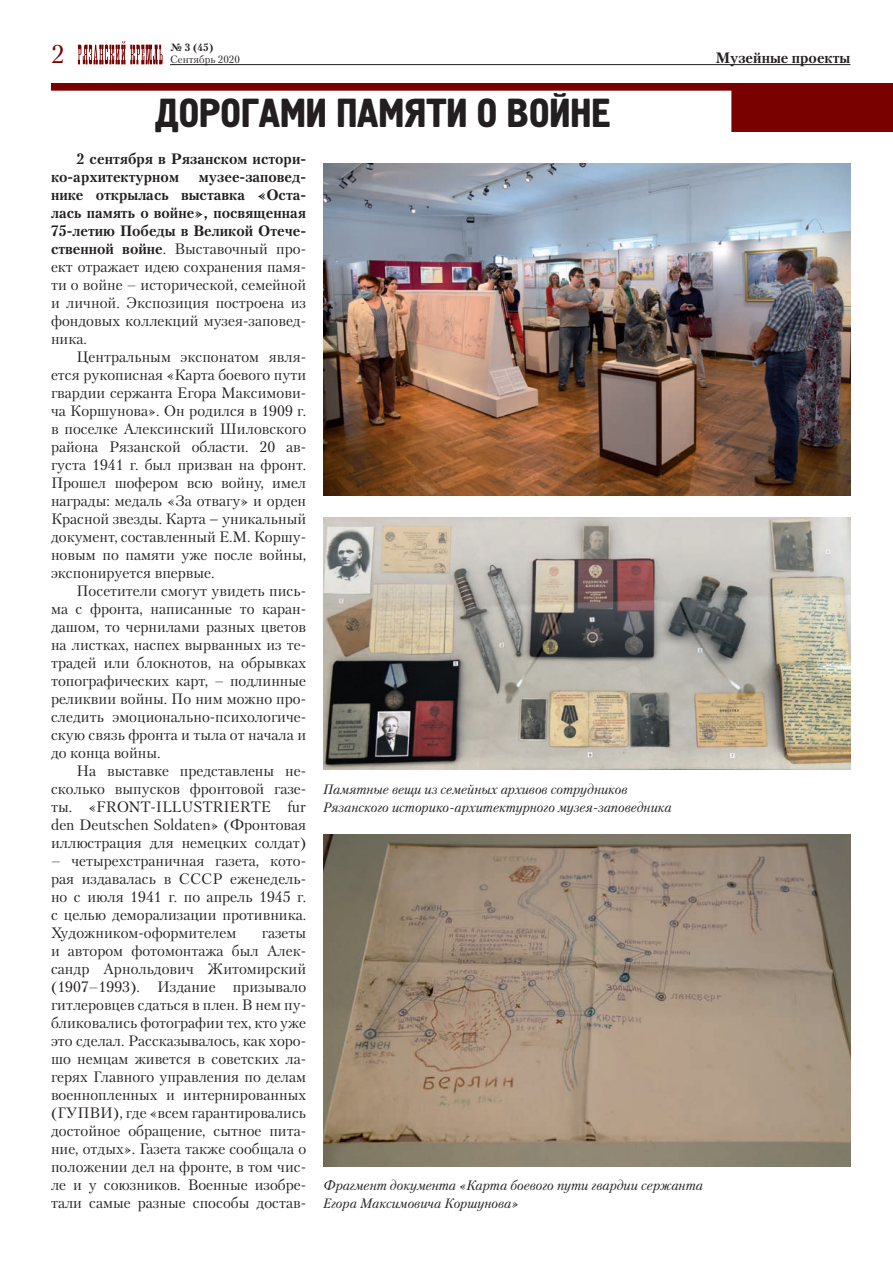
<style>
.page{position:relative;width:893px;height:1263px;background:#fff}
.page>*{position:absolute;margin:0;border:0;box-sizing:border-box;transform-origin:0 0}
.t1{font:40.5px "Hermes C";color:#231f20}
.t2{font:25.5px "Petersburg C";color:#790100}
.t3{font:15px/18px "Petersburg C";color:#231f20;text-align:justify}
.t4{font:700 15px/18px "Petersburg C";color:#231f20}
.t5{font:italic 13.5px/18px "Petersburg C";color:#231f20}
.t6{font:10.5px "Petersburg C";color:#231f20}
.t7{font:700 10.5px "Petersburg C";color:#231f20}
.s1{font-weight:700}
</style>
<div class="page">
<svg style="left:78px;top:41px;width:85px;height:23px"></svg>
<hr style="left:170px;top:64px;width:680px;height:1px;background:#231f20">
<div style="left:52px;top:83px;width:841px;height:49px;background:#790100"></div>
<div style="left:51px;top:91px;width:680px;height:55px;background:#fff"></div>
<img style="left:323px;top:517px;width:527px;height:253px">
<img style="left:323px;top:834px;width:527px;height:332px">
<img style="left:323px;top:164px;width:527px;height:331px">
<h2 class="t2" style="left:51px;top:39px;width:15px">2</h2>
<p class="t7" style="left:170px;top:40px;width:45px">№ 3 (45)</p>
<p class="t6" style="left:170px;top:53px;width:71px">Сентябрь 2020</p>
<h1 class="t1" style="left:155px;top:91px;width:457px">Дорогами памяти о войне</h1>
<p class="t4" style="left:51px;top:149px;width:257px;text-indent:26px">2 сентября в Рязанском истори&shy;ко-архитектурном</p>
<p class="t3" style="left:51px;top:167px;width:257px;text-indent:148px"><span class="s1">музее-заповед&shy;нике открылась выставка «Оста&shy;лась память о войне», посвященная 75-летию Победы в Великой Отече&shy;ственной войне</span>. Выставочный про&shy;ект отражает идею сохранения памя&shy;ти о войне – исторической, семейной и личной. Экспозиция построена из фондовых коллекций музея-заповед&shy;ника.</p>
<p class="t3" style="left:51px;top:347px;width:257px;text-indent:26px">Центральным экспонатом явля&shy;ется рукописная «Карта боевого пути гвардии сержанта Егора Максимови&shy;ча Коршунова». Он родился в 1909 г. в поселке Алексинский Шиловского района Рязанской области. 20 ав&shy;густа 1941 г. был призван на фронт.<br>Прошел шофером всю войну, имел награды: медаль «За отвагу» и орден Красной звезды. Карта <span class="s1">–</span> уникальный документ, составленный Е.М. Коршу&shy;новым по памяти уже после войны, экспонируется впервые.</p>
<p class="t3" style="left:51px;top:581px;width:257px;text-indent:26px">Посетители смогут увидеть пись&shy;ма с фронта, написанные то каран&shy;дашом, то чернилами разных цветов на листках, наспех вырванных из те&shy;традей или блокнотов, на обрывках топографических карт, – подлинные реликвии войны. По ним можно про&shy;следить эмоционально-психологиче&shy;скую связь фронта и тыла от начала и до конца войны.</p>
<p class="t3" style="left:51px;top:761px;width:257px;text-indent:26px">На выставке представлены не&shy;сколько выпусков фронтовой газе&shy;ты. «FRONT-ILLUSTRIERTE fur den Deutschen Soldaten» (Фронтовая иллюстрация для немецких солдат)</p>
<p class="t3" style="left:51px;top:851px;width:257px">– четырехстраничная газета, кото&shy;рая издавалась в СССР еженедель&shy;но с июля 1941 г. по апрель 1945 г. с целью деморализации противника.<br>Художником-оформителем</p>
<p class="t3" style="left:51px;top:923px;width:257px;text-indent:211px">газеты и автором фотомонтажа был Алек&shy;сандр Арнольдович Житомирский (1907–1993). Издание призывало гитлеровцев сдаться в плен. В нем пу&shy;бликовались фотографии тех, кто уже это сделал. Рассказывалось, как хоро&shy;шо немцам живется в советских ла&shy;герях Главного управления по делам военнопленных и интернированных (ГУПВИ), где «всем гарантировались достойное обращение, сытное пита&shy;ние, отдых». Газета также сообщала о положении дел на фронте, в том чис&shy;ле и у союзников. Военные изобре&shy;тали самые разные способы достав-</p>
<p class="t5" style="left:323px;top:780px;width:350px">Памятные вещи из семейных архивов сотрудников<br>Рязанского историко-архитектурного музея-заповедника</p>
<p class="t5" style="left:323px;top:1176px;width:381px">Фрагмент документа «Карта боевого пути гвардии сержанта<br>Егора Максимовича Коршунова»</p>
<p class="t4" style="left:716px;top:48px;width:136px">Музейные проекты</p>
</div>
